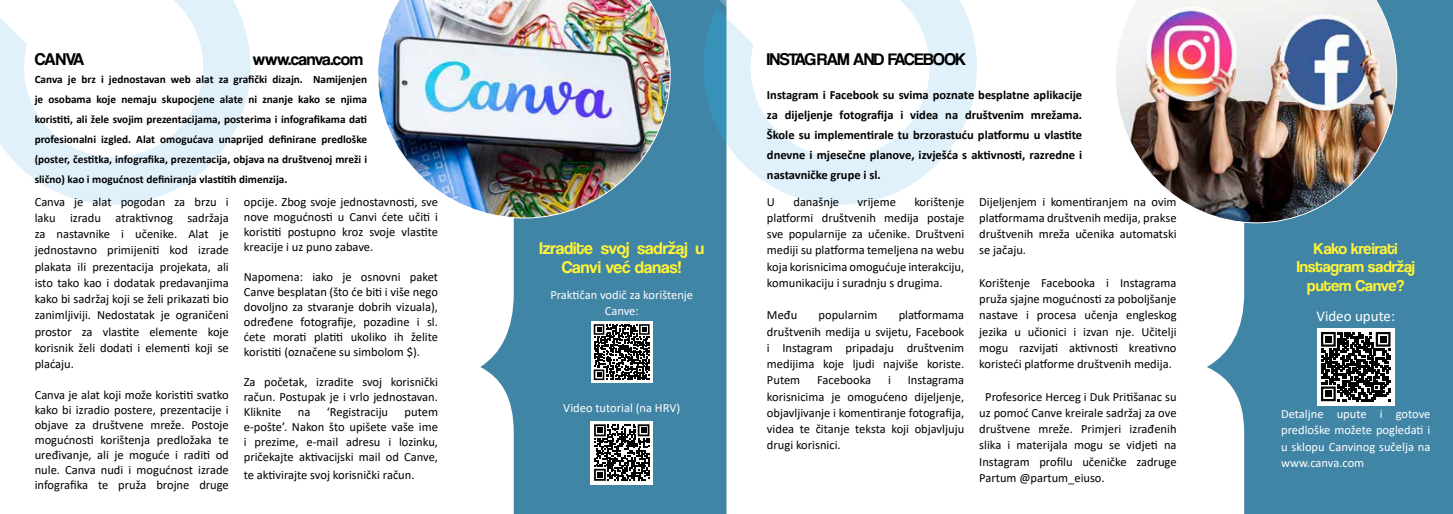
<style>
.page{position:relative;width:1453px;height:514px;background:#fff}
.page>*{position:absolute;margin:0;border:0;box-sizing:border-box;transform-origin:0 0}
.t1{font:17.5px "Coolvetica Rg";letter-spacing:-.02em;color:#000}
.t2{font:17.5px/18.8px "Coolvetica Rg";color:#fff337;text-align:center}
.t3{font:16.25px/18.8px "Coolvetica Rg";color:#fff337;text-align:center}
.t4{font:15px "Calibri";color:#fff}
.t5{font:12.5px/16.2px "Calibri";color:#000;text-align:justify}
.t6{font:700 12.5px/20px "Calibri";color:#000;text-align:justify}
.t7{font:12.5px/16.2px "Calibri";color:#fff;text-align:center}
.t8{font:700 11.25px/20px "Calibri";color:#000;text-align:justify}
</style>
<div class="page">
<svg style="left:480px;top:0;width:246px;height:514px;background:#5793b1"></svg>
<svg style="left:1207px;top:0;width:246px;height:514px;background:#5793b0"></svg>
<img style="left:378px;top:0;width:293px;height:219px">
<img style="left:1116px;top:0;width:281px;height:223px">
<svg style="left:0;top:0;width:250px;height:205px;fill:#e0f1fb"></svg>
<svg style="left:0;top:0;width:163px;height:119px"></svg>
<svg style="left:703px;top:0;width:274px;height:205px;fill:#e0f1fb"></svg>
<svg style="left:691px;top:0;width:199px;height:119px"></svg>
<div style="left:591px;top:321px;width:62px;height:62px;background:#fff"></div>
<svg style="left:594px;top:324px;width:56px;height:56px"></svg>
<div style="left:591px;top:421px;width:62px;height:63px;background:#fff"></div>
<svg style="left:594px;top:424px;width:55px;height:57px"></svg>
<div style="left:1317px;top:328px;width:77px;height:77px;background:#fff"></div>
<svg style="left:1321px;top:332px;width:69px;height:69px"></svg>
<h1 class="t1" style="left:35px;top:49px;width:51px">CANVA</h1>
<h1 class="t1" style="left:253px;top:49px;width:112px">www.canva.com</h1>
<p class="t8" style="left:35px;top:69px;width:334px">Canva je brz i jednostavan web alat za grafički dizajn. Namijenjen je osobama koje nemaju skupocjene alate ni znanje kako se njima koristiti, ali žele svojim prezentacijama, posterima i infografikama dati profesionalni izgled. Alat omogućava unaprijed definirane predloške (poster, čestitka, infografika, prezentacija, objava na društvenoj mreži i slično) kao i mogućnost definiranja vlastitih dimenzija.</p>
<p class="t5" style="left:35px;top:193px;width:196px">Canva je alat pogodan za brzu i laku izradu atraktivnog sadržaja za nastavnike i učenike. Alat je jednostavno primijeniti kod izrade plakata ili prezentacija projekata, ali isto tako kao i dodatak predavanjima kako bi sadržaj koji se želi prikazati bio zanimljiviji. Nedostatak je ograničeni prostor za vlastite elemente koje korisnik želi dodati i elementi koji se plaćaju.</p>
<p class="t5" style="left:35px;top:387px;width:196px;line-height:15px">Canva je alat koji može koristiti svatko kako bi izradio postere, prezentacije i objave za društvene mreže. Postoje mogućnosti korištenja predložaka te uređivanje, ali je moguće i raditi od nule. Canva nudi i mogućnost izrade infografika te pruža brojne druge</p>
<p class="t5" style="left:244px;top:193px;width:196px;line-height:15px">opcije. Zbog svoje jednostavnosti, sve nove mogućnosti u Canvi ćete učiti i koristiti postupno kroz svoje vlastite kreacije i uz puno zabave.</p>
<p class="t5" style="left:244px;top:268px;width:196px;line-height:15px">Napomena: iako je osnovni paket Canve besplatan (što će biti i više nego dovoljno za stvaranje dobrih vizuala), određene fotografije, pozadine i sl. ćete morati platiti ukoliko ih želite koristiti (označene su simbolom $).</p>
<p class="t5" style="left:244px;top:373px;width:196px;line-height:15px">Za početak, izradite svoj korisnički račun. Postupak je i vrlo jednostavan.<br>Kliknite</p>
<p class="t5" style="left:298px;top:403px;width:14px">na</p>
<p class="t5" style="left:327px;top:403px;width:63px">‘Registraciju</p>
<p class="t5" style="left:244px;top:403px;width:196px;line-height:15px;text-indent:161px">putem e-pošte’. Nakon što upišete vaše ime i prezime, e-mail adresu i lozinku, pričekajte aktivacijski mail od Canve,</p>
<p class="t5" style="left:244px;top:466px;width:172px">te aktivirajte svoj korisnički račun.</p>
<h1 class="t2" style="left:539px;top:239px;width:166px">Izradite svoj sadržaj u<br>Canvi već danas!</h1>
<p class="t7" style="left:550px;top:286px;width:144px">Praktičan vodič za korištenje<br>Canve:</p>
<p class="t7" style="left:563px;top:400px;width:118px">Video tutorial (na HRV)</p>
<h1 class="t1" style="left:767px;top:49px;width:201px">INSTAGRAM AND FACEBOOK</h1>
<p class="t6" style="left:767px;top:84px;width:317px">Instagram i Facebook su svima poznate besplatne aplikacije za dijeljenje fotografija i videa na društvenim mrežama.<br>Škole su implementirale tu brzorastuću platformu u vlastite dnevne i mjesečne planove, izvješća s aktivnosti, razredne i nastavničke grupe i sl.</p>
<p class="t5" style="left:767px;top:193px;width:199px;text-indent:147px">korištenje platformi društvenih medija postaje sve popularnije za učenike. Društveni mediji su platforma temeljena na webu koja korisnicima omogućuje interakciju, komunikaciju i suradnju s drugima.</p>
<p class="t5" style="left:767px;top:307px;width:32px">Među</p>
<p class="t5" style="left:818px;top:307px;width:60px">popularnim</p>
<p class="t5" style="left:767px;top:193px;width:10px">U</p>
<p class="t5" style="left:793px;top:193px;width:47px">današnje</p>
<p class="t5" style="left:858px;top:193px;width:40px">vrijeme</p>
<p class="t5" style="left:767px;top:307px;width:199px;text-indent:132px">platformama društvenih medija u svijetu, Facebook i Instagram pripadaju društvenim medijima koje ljudi najviše koriste.<br>Putem</p>
<p class="t5" style="left:817px;top:372px;width:56px">Facebooka</p>
<p class="t5" style="left:888px;top:372px;width:4px">i</p>
<p class="t5" style="left:767px;top:372px;width:199px;text-indent:141px">Instagrama korisnicima je omogućeno dijeljenje, objavljivanje i komentiranje fotografija, videa te čitanje teksta koji objavljuju drugi korisnici.</p>
<p class="t5" style="left:979px;top:193px;width:199px">Dijeljenjem i komentiranjem na ovim platformama društvenih medija, prakse društvenih mreža učenika automatski se jačaju.</p>
<p class="t5" style="left:979px;top:274px;width:199px">Korištenje Facebooka i Instagrama pruža sjajne mogućnosti za poboljšanje nastave i procesa učenja engleskog jezika u učionici i izvan nje. Učitelji mogu razvijati aktivnosti kreativno koristeći platforme društvenih medija.</p>
<p class="t5" style="left:979px;top:388px;width:199px;text-indent:6px">Profesorice Herceg i Duk Pritišanac su uz pomoć Canve kreirale sadržaj za ove društvene mreže. Primjeri izrađenih slika i materijala mogu se vidjeti na Instagram profilu učeničke zadruge Partum @partum_eiuso.</p>
<h2 class="t3" style="left:1297px;top:238px;width:120px">Kako kreirati<br>Instagram sadržaj putem Canve?</h2>
<p class="t4" style="left:1316px;top:305px;width:80px">Video upute:</p>
<p class="t7" style="left:1281px;top:405px;width:151px;text-align:justify">Detaljne upute i gotove predloške možete pogledati i u sklopu Canvinog sučelja na www.canva.com</p>
</div>
